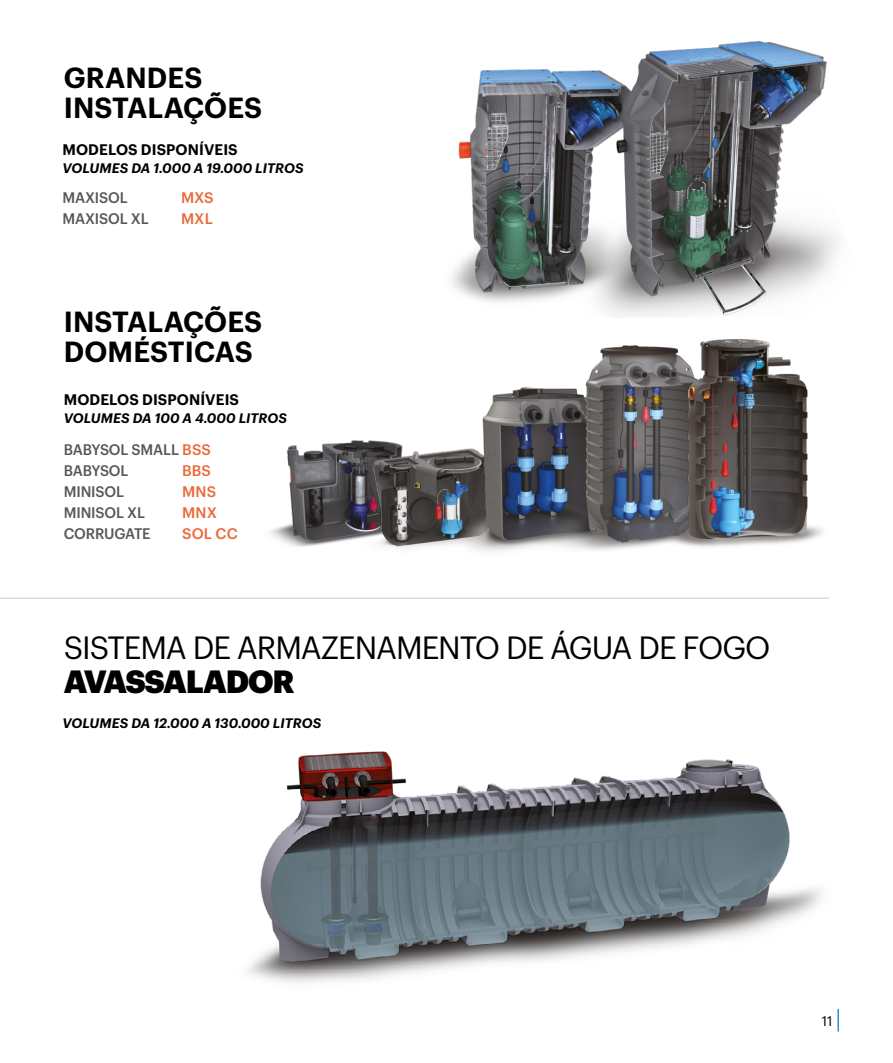
<style>
.page{position:relative;width:893px;height:1063px;background:#fff}
.page>*{position:absolute;margin:0;border:0;box-sizing:border-box;transform-origin:0 0}
.t1{font:31.5px "Graphik";letter-spacing:-.035em;color:#000}
.t2{font:900 31.5px "Graphik";letter-spacing:-.04em;color:#000}
.t3{font:600 28.5px/30px "Graphik";letter-spacing:.005em;color:#000}
.t4{font:500 15px/21px "Graphik";letter-spacing:-.01em;color:#575756;scale:.96 1}
.t5{font:600 15px "Graphik";letter-spacing:.005em;color:#000}
.t6{font:500 15px "Graphik";letter-spacing:.005em;color:#ec6839}
.t7{font:italic 600 13.5px "Graphik";letter-spacing:.005em;color:#000}
.t8{font:13.5px "Graphik";color:#000}
.s1{color:#ec6839}
</style>
<div class="page">
<hr style="left:837px;top:1009px;width:2px;height:23px;background:#3891bc">
<hr style="left:0;top:597px;width:829px;height:2px;background:#dadada">
<img style="left:451px;top:69px;width:102px;height:233px">
<img style="left:270px;top:440px;width:132px;height:107px">
<img style="left:347px;top:446px;width:94px;height:103px">
<img style="left:247px;top:751px;width:575px;height:232px">
<img style="left:441px;top:387px;width:93px;height:165px">
<img style="left:534px;top:345px;width:121px;height:205px">
<img style="left:655px;top:339px;width:168px;height:208px">
<img style="left:553px;top:41px;width:285px;height:276px">
<h2 class="t3" style="left:64px;top:60px;width:200px">GRANDES<br>INSTALAÇÕES</h2>
<p class="t5" style="left:63px;top:138px;width:177px">MODELOS DISPONÍVEIS</p>
<p class="t7" style="left:63px;top:158px;width:243px">VOLUMES DA 1.000 A 19.000 LITROS</p>
<p class="t4" style="left:63px;top:186px;width:69px">MAXISOL</p>
<p class="t6" style="left:181px;top:186px;width:34px">MXS</p>
<p class="t4" style="left:63px;top:207px;width:91px">MAXISOL XL</p>
<p class="t6" style="left:181px;top:207px;width:33px">MXL</p>
<h2 class="t3" style="left:64px;top:304px;width:200px">INSTALAÇÕES<br>DOMÉSTICAS</h2>
<p class="t5" style="left:64px;top:388px;width:177px">MODELOS DISPONÍVEIS</p>
<p class="t7" style="left:64px;top:408px;width:225px">VOLUMES DA 100 A 4.000 LITROS</p>
<p class="t4" style="left:64px;top:437px;width:155px">BABYSOL SMALL <span class="s1">BSS<br></span>BABYSOL</p>
<p class="t6" style="left:182px;top:459px;width:30px">BBS</p>
<p class="t4" style="left:64px;top:479px;width:64px">MINISOL</p>
<p class="t6" style="left:182px;top:480px;width:35px">MNS</p>
<p class="t4" style="left:64px;top:500px;width:86px">MINISOL XL</p>
<p class="t6" style="left:182px;top:501px;width:36px">MNX</p>
<p class="t4" style="left:64px;top:521px;width:92px">CORRUGATE</p>
<p class="t6" style="left:182px;top:522px;width:57px">SOL CC</p>
<h1 class="t1" style="left:64px;top:623px;width:708px">SISTEMA DE ARMAZENAMENTO DE ÁGUA DE FOGO</h1>
<h1 class="t2" style="left:64px;top:657px;width:232px">AVASSALADOR</h1>
<p class="t7" style="left:63px;top:713px;width:260px">VOLUMES DA 12.000 A 130.000 LITROS</p>
<p class="t8" style="left:822px;top:1011px;width:12px">11</p>
</div>
